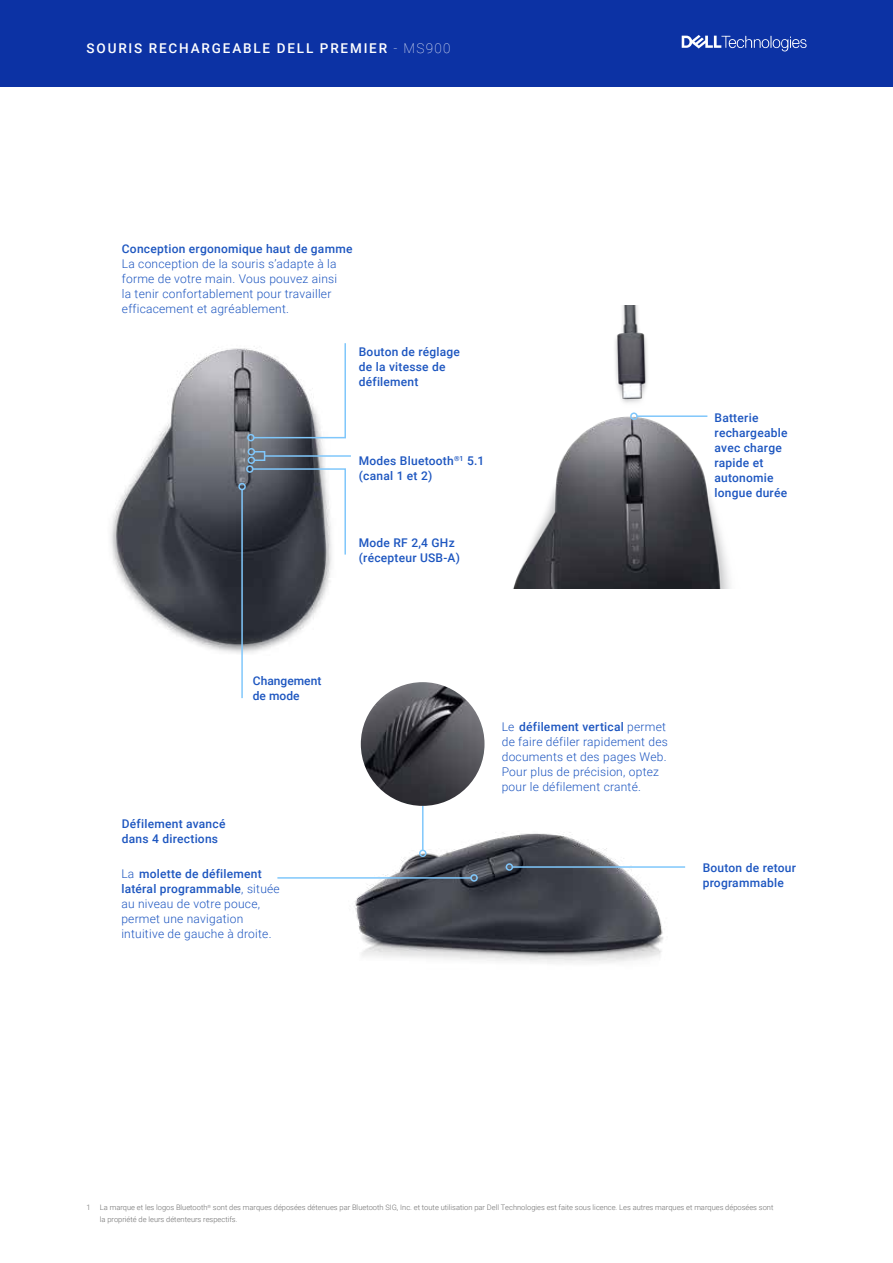
<style>
.page{position:relative;width:893px;height:1263px;background:#fff}
.page>*{position:absolute;margin:0;border:0;box-sizing:border-box;transform-origin:0 0}
.t1{font:500 13.5px "Roboto";letter-spacing:.135em;color:#fff}
.t2{font:300 12px/15px "Roboto";letter-spacing:.02em;color:#1d56c0}
.t3{font:500 12px/15px "Roboto";letter-spacing:.02em;color:#1d56c0}
.t4{font:500 12px/15px "Roboto";color:#1d56c0}
.t5{font:300 7.5px/12px "Roboto";color:#6e6e6e}
.s1{font-weight:100}
.s2{font-weight:500}
</style>
<div class="page">
<div style="left:0;top:0;width:893px;height:86px;background:#0c32a4"></div>
<img style="left:354px;top:772px;width:332px;height:191px">
<img style="left:513px;top:306px;width:218px;height:283px">
<hr style="left:277px;top:877px;width:194px;height:2px;background:#80c7fb">
<div style="left:470px;top:874px;width:8px;height:8px;border:2px solid #80c7fb;border-radius:50%"></div>
<hr style="left:512px;top:866px;width:173px;height:2px;background:#80c7fb">
<div style="left:506px;top:863px;width:7px;height:8px;border:2px solid #80c7fb;border-radius:50%"></div>
<hr style="left:422px;top:722px;width:2px;height:128px;background:#80c7fb">
<div style="left:419px;top:849px;width:8px;height:8px;border:2px solid #80c7fb;border-radius:50%"></div>
<img style="left:110px;top:348px;width:222px;height:305px">
<hr style="left:241px;top:490px;width:2px;height:208px;background:#80c7fb">
<div style="left:238px;top:483px;width:8px;height:7px;border:2px solid #80c7fb;border-radius:50%"></div>
<svg style="left:251px;top:467px;width:95px;height:89px"></svg>
<div style="left:246px;top:465px;width:8px;height:8px;border:2px solid #80c7fb;border-radius:50%"></div>
<svg style="left:252px;top:343px;width:94px;height:96px"></svg>
<div style="left:247px;top:434px;width:8px;height:7px;border:2px solid #80c7fb;border-radius:50%"></div>
<hr style="left:265px;top:455px;width:86px;height:2px;background:#80c7fb">
<div style="left:254px;top:451px;width:11px;height:10px;border:2px solid #80c7fb"></div>
<div style="left:248px;top:456px;width:7px;height:8px;border:2px solid #80c7fb;border-radius:50%"></div>
<div style="left:248px;top:448px;width:7px;height:7px;border:2px solid #80c7fb;border-radius:50%"></div>
<hr style="left:637px;top:415px;width:70px;height:2px;background:#80c7fb">
<div style="left:630px;top:412px;width:8px;height:8px;border:2px solid #80c7fb;border-radius:50%"></div>
<img style="left:361px;top:682px;width:123px;height:124px;border-radius:62px">
<svg style="left:682px;top:35px;width:125px;height:16px"></svg>
<p class="t1" style="left:87px;top:39px;width:365px">SOURIS RECHARGEABLE DELL PREMIER <span class="s1">- MS900</span></p>
<p class="t3" style="left:122px;top:240px;width:232px">Conception ergonomique haut de gamme</p>
<p class="t2" style="left:122px;top:255px;width:217px">La conception de la souris s’adapte à la forme de votre main. Vous pouvez ainsi la tenir confortablement pour travailler efficacement et agréablement.</p>
<p class="t3" style="left:359px;top:344px;width:103px">Bouton de réglage de la vitesse de défilement</p>
<p class="t3" style="left:359px;top:452px;width:127px">Modes Bluetooth<sup>®1</sup> 5.1 (canal 1 et 2)</p>
<p class="t3" style="left:359px;top:535px;width:103px">Mode RF 2,4 GHz (récepteur USB-A)</p>
<p class="t3" style="left:714px;top:410px;width:74px">Batterie rechargeable avec charge rapide et autonomie longue durée</p>
<p class="t4" style="left:253px;top:673px;width:70px">Changement de mode</p>
<p class="t3" style="left:122px;top:816px;width:105px">Défilement avancé dans 4 directions</p>
<p class="t2" style="left:121px;top:866px;width:160px">La <span class="s2">molette de défilement latéral programmable</span>, située au niveau de votre pouce, permet une navigation intuitive de gauche à droite.</p>
<p class="t2" style="left:502px;top:719px;width:168px">Le <span class="s2">défilement vertical</span> permet de faire défiler rapidement des documents et des pages Web.<br>Pour plus de précision, optez pour le défilement cranté.</p>
<p class="t3" style="left:703px;top:859px;width:95px">Bouton de retour programmable</p>
<p class="t5" style="left:100px;top:1201px;width:675px;text-indent:-14px">1 La marque et les logos Bluetooth<sup>®</sup> sont des marques déposées détenues par Bluetooth SIG, Inc. et toute utilisation par Dell Technologies est faite sous licence. Les autres marques et marques déposées sont la propriété de leurs détenteurs respectifs.</p>
</div>
